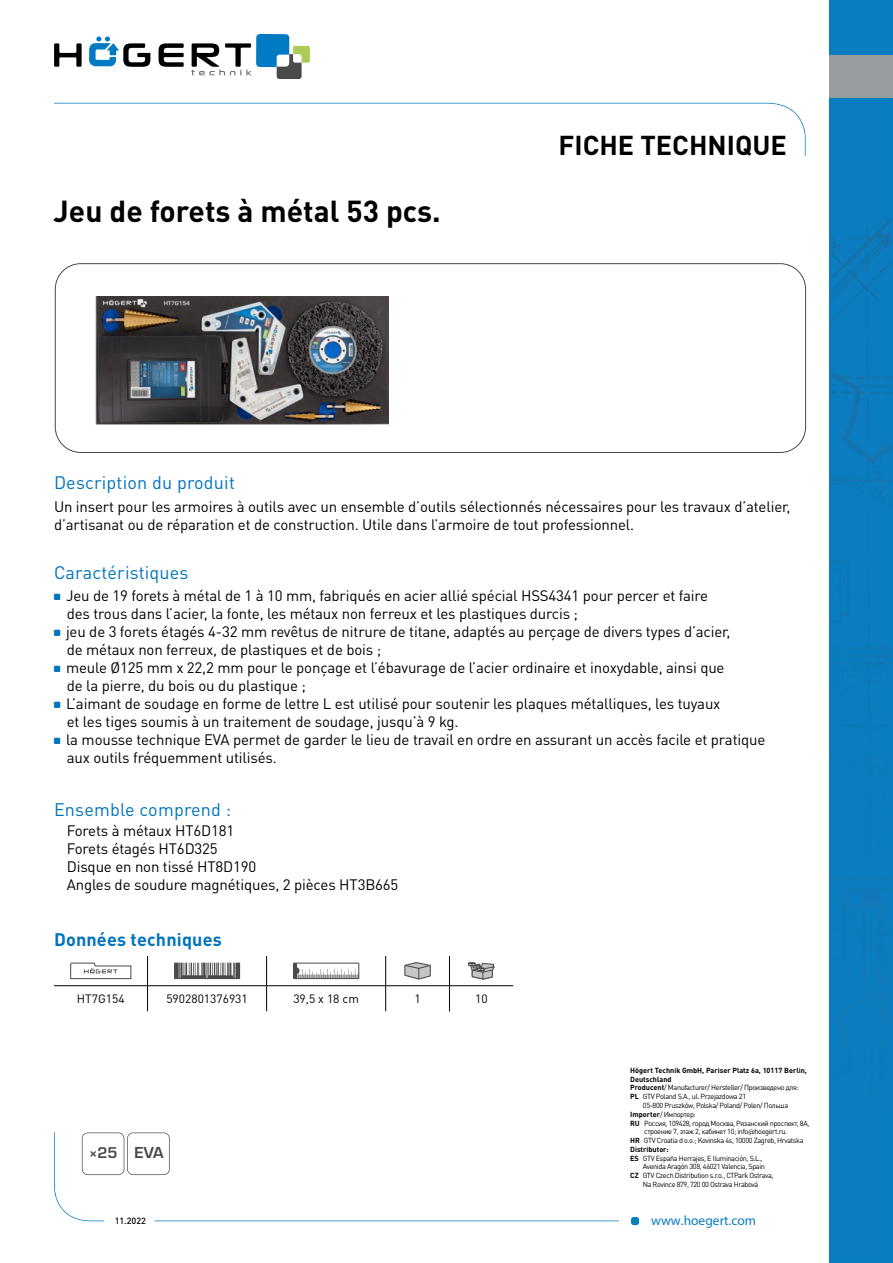
<style>
.page{position:relative;width:893px;height:1263px;background:#fff}
.page>*{position:absolute;margin:0;border:0;box-sizing:border-box;transform-origin:0 0}
.t1{font:700 30px "DIN Pro";color:#000}
.t2{font:700 27px "DIN Pro";color:#000}
.t3{font:18px "DIN Pro";letter-spacing:.01em;color:#0074bc}
.t4{font:700 18px "DIN Pro";letter-spacing:.01em;color:#0074bc}
.t5{font:15px/18px "DIN Pro";letter-spacing:-.01em;color:#000}
.t6{font:700 14.4px "Euromode";color:#4a4a49}
.t7{font:13.5px "Myriad Pro";color:#087dbf}
.t8{font:12px "DIN Pro";color:#000}
.t9{font:500 9px "DIN Pro";color:#000}
.t10{font:7.35px "DIN Pro";letter-spacing:-.05em;color:#000}
.t11{font:700 7.35px "DIN Pro";color:#000}
.s1{font-size:14.7px}
.s2{font-weight:700}
.s3{font-family:"Merel"}
</style>
<div class="page">
<svg style="left:54px;top:43px;width:28px;height:24px"></svg>
<svg style="left:159px;top:43px;width:25px;height:24px"></svg>
<svg style="left:89px;top:37px;width:61px;height:30px"></svg>
<svg style="left:191px;top:34px;width:119px;height:45px"></svg>
<svg style="left:54px;top:103px;width:752px;height:53px"></svg>
<div style="left:631px;top:1217px;width:8px;height:8px;background:#087dbf;border-radius:3px"></div>
<svg style="left:54px;top:1132px;width:565px;height:89px"></svg>
<div style="left:830px;top:0;width:63px;height:1263px;background:#087dbf"></div>
<img style="left:831px;top:273px;width:50px;height:56px">
<img style="left:867px;top:222px;width:24px;height:44px">
<img style="left:831px;top:222px;width:56px;height:42px">
<svg style="left:831px;top:341px;width:60px;height:565px"></svg>
<img style="left:863px;top:906px;width:28px;height:76px">
<img style="left:831px;top:877px;width:60px;height:2px">
<img style="left:848px;top:647px;width:43px;height:3px">
<div style="left:830px;top:56px;width:63px;height:42px;background:#999c9e"></div>
<svg style="left:147px;top:956px;width:1px;height:55px"></svg>
<svg style="left:266px;top:956px;width:1px;height:55px"></svg>
<svg style="left:385px;top:956px;width:1px;height:55px"></svg>
<svg style="left:449px;top:956px;width:1px;height:55px"></svg>
<hr style="left:54px;top:985px;width:94px;height:1px;background:#000">
<hr style="left:148px;top:985px;width:119px;height:1px;background:#000">
<hr style="left:267px;top:985px;width:119px;height:1px;background:#000">
<hr style="left:386px;top:985px;width:63px;height:1px;background:#000">
<hr style="left:449px;top:985px;width:64px;height:1px;background:#000">
<svg style="left:70px;top:963px;width:61px;height:16px"></svg>
<svg style="left:174px;top:963px;width:66px;height:16px"></svg>
<svg style="left:295px;top:965px;width:62px;height:12px"></svg>
<div style="left:293px;top:963px;width:66px;height:16px;border:1px solid #4a4a49"></div>
<svg style="left:404px;top:962px;width:27px;height:18px"></svg>
<svg style="left:468px;top:962px;width:27px;height:17px"></svg>
<svg style="left:82px;top:1132px;width:88px;height:43px"></svg>
<img style="left:96px;top:296px;width:293px;height:129px">
<div style="left:55px;top:263px;width:751px;height:190px;border:1px solid #4a4a49;border-radius:26px"></div>
<h1 class="t1" style="left:54px;top:191px;width:389px">Jeu de forets à métal 53 pcs.</h1>
<h2 class="t2" style="left:559px;top:126px;width:230px">FICHE TECHNIQUE</h2>
<p class="t3" style="left:54px;top:471px;width:182px">Description du produit</p>
<p class="t5" style="left:54px;top:497px;width:738px">Un insert pour les armoires à outils avec un ensemble d’outils sélectionnés nécessaires pour les travaux d’atelier, d’artisanat ou de réparation et de construction. Utile dans l’armoire de tout professionnel.</p>
<p class="t3" style="left:54px;top:560px;width:136px">Caractéristiques</p>
<p class="t5" style="left:66px;top:586px;width:701px">Jeu de 19 forets à métal de 1 à 10 mm, fabriqués en acier allié spécial HSS4341 pour percer et faire<br>des trous dans l’acier, la fonte, les métaux non ferreux et les plastiques durcis ;<br>jeu de 3 forets étagés 4-32 mm revêtus de nitrure de titane, adaptés au perçage de divers types d’acier,<br>de métaux non ferreux, de plastiques et de bois ;<br>meule Ø125 mm x 22,2 mm pour le ponçage et l’ébavurage de l’acier ordinaire et inoxydable, ainsi que<br>de la pierre, du bois ou du plastique ;<br>L’aimant de soudage en forme de lettre L est utilisé pour soutenir les plaques métalliques, les tuyaux<br>et les tiges soumis à un traitement de soudage, jusqu’à 9 kg.<br>la mousse technique EVA permet de garder le lieu de travail en ordre en assurant un accès facile et pratique aux outils fréquemment utilisés.</p>
<p class="t3" style="left:54px;top:797px;width:179px">Ensemble comprend :</p>
<p class="t5" style="left:67px;top:821px;width:333px">Forets à métaux HT6D181<br>Forets étagés HT6D325<br>Disque en non tissé HT8D190<br>Angles de soudure magnétiques, 2 pièces HT3B665</p>
<p class="t4" style="left:54px;top:927px;width:169px">Données techniques</p>
<p class="t8" style="left:77px;top:990px;width:49px">HT7G154</p>
<p class="t8" style="left:166px;top:990px;width:83px">5902801376931</p>
<p class="t8" style="left:293px;top:990px;width:67px">39,5 x 18 cm</p>
<p class="t8" style="left:414px;top:990px;width:8px">1</p>
<p class="t8" style="left:475px;top:990px;width:14px">10</p>
<p class="t6" style="left:89px;top:1144px;width:76px">×25 <span class="s1">EVA</span></p>
<p class="t11" style="left:630px;top:1065px;width:178px">Högert Technik GmbH, Pariser Platz 6a, 10117 Berlin,</p>
<p class="t11" style="left:630px;top:1074px;width:43px">Deutschland</p>
<p class="t10" style="left:630px;top:1083px;width:170px"><span class="s2">Producent</span>/ Manufacturer/ Hersteller/ Произведено для:</p>
<p class="t10" style="left:630px;top:1091px;width:117px"><span class="s2">PL</span> GTV Poland S.A., ul. Przejazdowa 21</p>
<p class="t10" style="left:643px;top:1100px;width:147px">05-800 Pruszków, Polska/ Poland/ Polen/ Польша</p>
<p class="t10" style="left:630px;top:1109px;width:67px"><span class="s2">Importer</span>/ Импортер:</p>
<p class="t10" style="left:630px;top:1118px;width:181px"><span class="s2">RU</span> Россия, 109428, город Москва, Рязанский проспект, 8А,</p>
<p class="t10" style="left:644px;top:1127px;width:144px">строение 7, этаж 2, кабинет 10; info<span class="s3">@</span>hoegert.ru.</p>
<p class="t10" style="left:630px;top:1135px;width:175px"><span class="s2">HR</span> GTV Croatia d o.o.; Kovinska 4s, 10000 Zagreb, Hrvatska</p>
<p class="t11" style="left:630px;top:1144px;width:40px">Distributor:</p>
<p class="t10" style="left:630px;top:1153px;width:134px"><span class="s2">ES</span> GTV España Herrajes, E Iluminación, S.L.,</p>
<p class="t10" style="left:643px;top:1162px;width:124px">Avenida Aragón 308, 46021 Valencia, Spain</p>
<p class="t10" style="left:630px;top:1170px;width:145px"><span class="s2">CZ</span> GTV Czech Distribution s.r.o., CTPark Ostrava,</p>
<p class="t10" style="left:643px;top:1179px;width:117px">Na Rovince 879, 720 00 Ostrava Hrabová</p>
<p class="t9" style="left:115px;top:1213px;width:33px">11.2022</p>
<p class="t7" style="left:651px;top:1212px;width:107px">www.hoegert.com</p>
</div>
